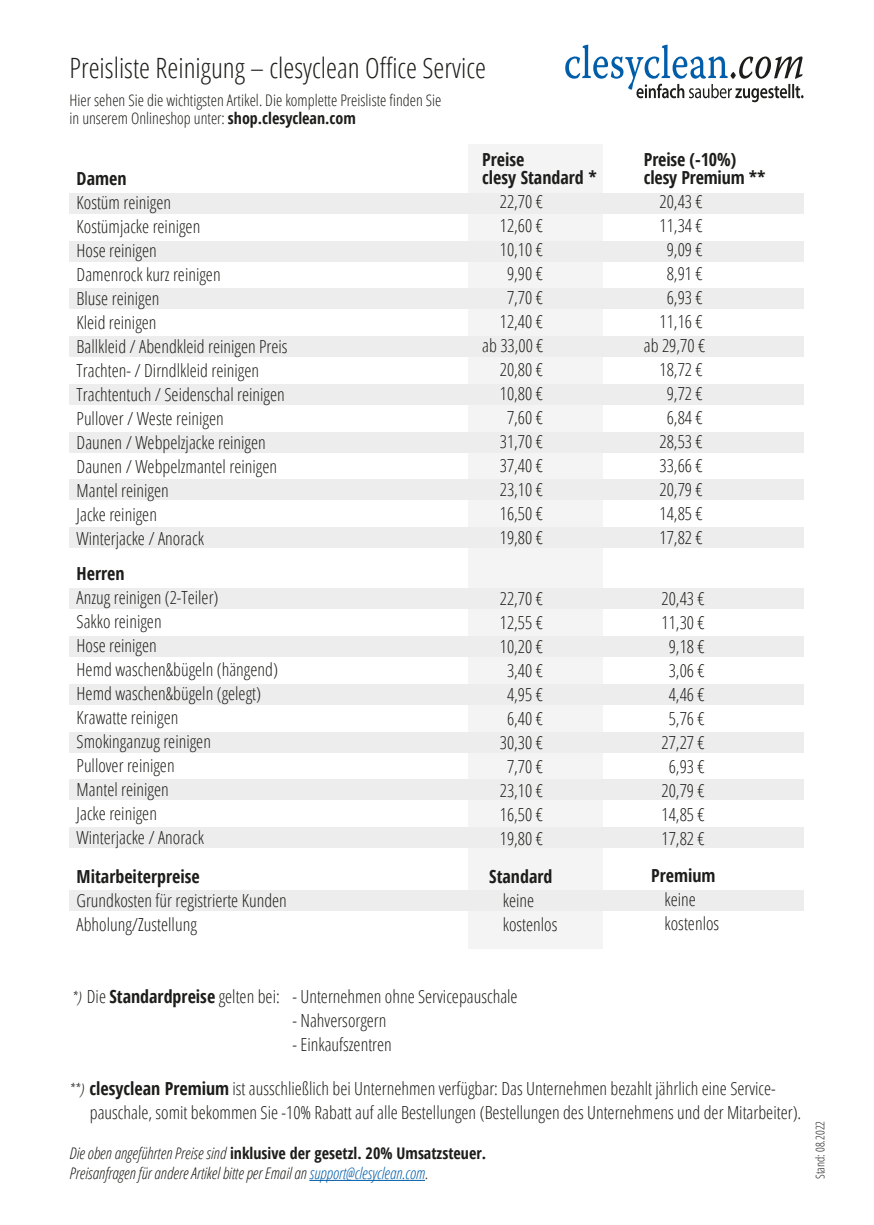
<style>
.page{position:relative;width:874px;height:1225px;background:#fff}
.page>*{position:absolute;margin:0;border:0;box-sizing:border-box;transform-origin:0 0}
.t1{font:300 condensed 28px "Open Sans";color:#1d1d1b}
.t2{font:300 condensed 18px/24px "Open Sans";color:#1d1d1b}
.t3{font:700 condensed 18px/18px "Open Sans";color:#1d1d1b}
.t4{font:italic 300 condensed 16px/20px "Open Sans";color:#1d1d1b}
.t5{font:300 condensed 16px/18px "Open Sans";color:#1d1d1b}
.t6{font:300 condensed 12px "Open Sans";color:#1d1d1b}
.s1{font-weight:700}
.s2{font-style:italic;font-size:16px}
.s3{font-weight:700;font-style:normal}
.s4{color:#005da9}
</style>
<div class="page">
<div style="left:467px;top:145px;width:135px;height:804px;background:#f4f4f4"></div>
<div style="left:69px;top:193px;width:734px;height:21px;background:#ededed"></div>
<div style="left:69px;top:588px;width:734px;height:21px;background:#ededed"></div>
<div style="left:69px;top:241px;width:734px;height:20px;background:#ededed"></div>
<div style="left:69px;top:636px;width:734px;height:21px;background:#ededed"></div>
<div style="left:69px;top:890px;width:734px;height:21px;background:#ededed"></div>
<div style="left:69px;top:288px;width:734px;height:21px;background:#ededed"></div>
<div style="left:69px;top:684px;width:734px;height:21px;background:#ededed"></div>
<div style="left:69px;top:336px;width:734px;height:21px;background:#ededed"></div>
<div style="left:69px;top:732px;width:734px;height:20px;background:#ededed"></div>
<div style="left:69px;top:384px;width:734px;height:21px;background:#ededed"></div>
<div style="left:69px;top:779px;width:734px;height:21px;background:#ededed"></div>
<div style="left:69px;top:432px;width:734px;height:20px;background:#ededed"></div>
<div style="left:69px;top:827px;width:734px;height:21px;background:#ededed"></div>
<div style="left:69px;top:479px;width:734px;height:21px;background:#ededed"></div>
<div style="left:69px;top:527px;width:734px;height:21px;background:#ededed"></div>
<hr style="left:309px;top:1180px;width:116px;height:1px;background:#005da9">
<svg style="left:565px;top:45px;width:238px;height:57px"></svg>
<h1 class="t1" style="left:69px;top:49px;width:418px">Preisliste Reinigung – clesyclean Office Service</h1>
<p class="t5" style="left:69px;top:91px;width:373px">Hier sehen Sie die wichtigsten Artikel. Die komplette Preisliste finden Sie in unserem Onlineshop unter: <span class="s1">shop.clesyclean.com</span></p>
<p class="t3" style="left:77px;top:169px;width:51px">Damen</p>
<p class="t2" style="left:77px;top:190px;width:212px">Kostüm reinigen<br>Kostümjacke reinigen<br>Hose reinigen<br>Damenrock kurz reinigen<br>Bluse reinigen<br>Kleid reinigen<br>Ballkleid / Abendkleid reinigen Preis<br>Trachten- / Dirndlkleid reinigen<br>Trachtentuch / Seidenschal reinigen<br>Pullover / Weste reinigen<br>Daunen / Webpelzjacke reinigen<br>Daunen / Webpelzmantel reinigen<br>Mantel reinigen<br>Jacke reinigen<br>Winterjacke / Anorack</p>
<p class="t3" style="left:77px;top:563px;width:50px">Herren</p>
<p class="t2" style="left:77px;top:584px;width:203px">Anzug reinigen (2-Teiler)<br>Sakko reinigen<br>Hose reinigen<br>Hemd waschen&amp;bügeln (hängend)<br>Hemd waschen&amp;bügeln (gelegt)<br>Krawatte reinigen<br>Smokinganzug reinigen<br>Pullover reinigen<br>Mantel reinigen<br>Jacke reinigen<br>Winterjacke / Anorack</p>
<p class="t3" style="left:77px;top:866px;width:125px">Mitarbeiterpreise</p>
<p class="t2" style="left:77px;top:887px;width:212px">Grundkosten für registrierte Kunden<br>Abholung/Zustellung</p>
<p class="t3" style="left:482px;top:150px;width:116px">Preise<br>clesy Standard *</p>
<p class="t2" style="left:482px;top:189px;width:63px;text-align:right">22,70 €<br>12,60 €<br>10,10 €<br>9,90 €<br>7,70 €<br>12,40 € ab 33,00 €<br>20,80 €<br>10,80 €<br>7,60 €<br>31,70 €<br>37,40 €<br>23,10 €<br>16,50 €<br>19,80 €</p>
<p class="t2" style="left:499px;top:586px;width:45px;text-align:center">22,70 €<br>12,55 €<br>10,20 €<br>3,40 €<br>4,95 €<br>6,40 €<br>30,30 €<br>7,70 €<br>23,10 €<br>16,50 €<br>19,80 €</p>
<p class="t3" style="left:489px;top:866px;width:65px">Standard</p>
<p class="t2" style="left:502px;top:887px;width:56px">keine kostenlos</p>
<p class="t3" style="left:643px;top:150px;width:123px">Preise (-10%) clesy Premium **</p>
<p class="t2" style="left:643px;top:189px;width:63px;text-align:right">20,43 €<br>11,34 €<br>9,09 €<br>8,91 €<br>6,93 €<br>11,16 € ab 29,70 €<br>18,72 €<br>9,72 €<br>6,84 €<br>28,53 €<br>33,66 €<br>20,79 €<br>14,85 €<br>17,82 €</p>
<p class="t2" style="left:661px;top:585px;width:45px;text-align:center">20,43 €<br>11,30 €<br>9,18 €<br>3,06 €<br>4,46 €<br>5,76 €<br>27,27 €<br>6,93 €<br>20,79 €<br>14,85 €<br>17,82 €</p>
<p class="t3" style="left:650px;top:866px;width:66px">Premium</p>
<p class="t2" style="left:664px;top:887px;width:56px">keine kostenlos</p>
<p class="t2" style="left:72px;top:984px;width:447px"><span class="s2">*)</span> Die <span class="s1">Standardpreise</span> gelten bei: - Unternehmen ohne Servicepauschale</p>
<p class="t2" style="left:292px;top:1008px;width:95px">- Nahversorgern</p>
<p class="t2" style="left:292px;top:1032px;width:101px">- Einkaufszentren</p>
<p class="t2" style="left:90px;top:1076px;width:712px;text-indent:-20px"><span class="s2">**)</span> <span class="s1">clesyclean Premium</span> ist ausschließlich bei Unternehmen verfügbar: Das Unternehmen bezahlt jährlich eine Service&shy;pauschale, somit bekommen Sie -10% Rabatt auf alle Bestellungen (Bestellungen des Unternehmens und der Mitarbeiter).</p>
<p class="t4" style="left:69px;top:1142px;width:418px">Die oben angeführten Preise sind <span class="s3">inklusive der gesetzl. 20% Umsatzsteuer.<br></span>Preisanfragen für andere Artikel bitte per Email an <span class="s4">support@clesyclean.com</span>.</p>
<p class="t6" style="left:811px;top:1179px;width:60px;rotate:-90deg">Stand: 08.2022</p>
</div>
